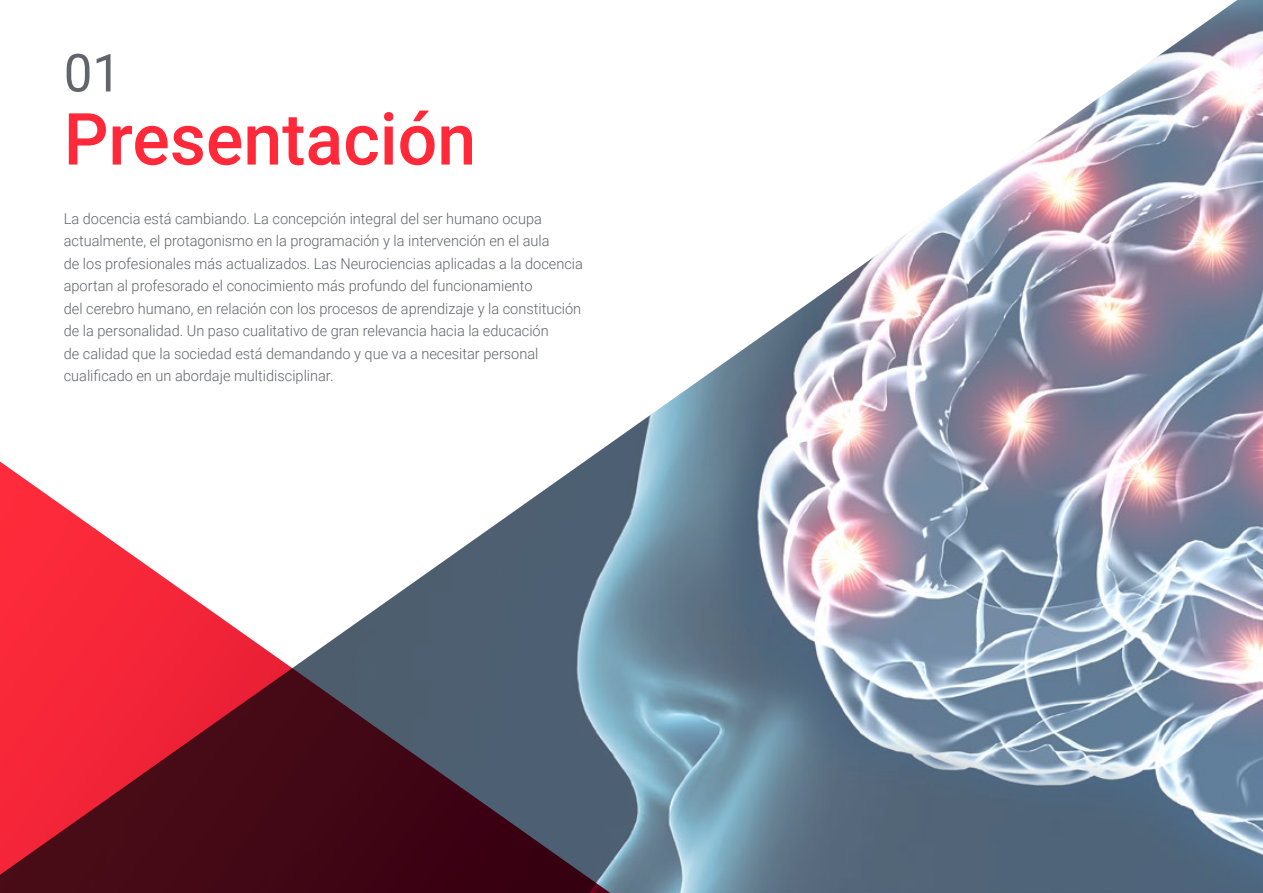
<style>
.page{position:relative;width:1263px;height:893px;background:#fff}
.page>*{position:absolute;margin:0;border:0;box-sizing:border-box;transform-origin:0 0}
.t1{font:500 72px "Roboto";color:#ff293a}
.t2{font:52.5px "Roboto";color:#61646a}
.t3{font:300 15px/22.5px "Roboto";color:#61646a}
</style>
<div class="page">
<img style="left:606px;top:0;width:657px;height:893px">
<svg style="left:0;top:446px;width:640px;height:447px"></svg>
<h2 class="t2" style="left:64px;top:36px;width:59px">01</h2>
<h1 class="t1" style="left:64px;top:89px;width:414px">Presentación</h1>
<p class="t3" style="left:64px;top:207px;width:521px">La docencia está cambiando. La concepción integral del ser humano ocupa actualmente, el protagonismo en la programación y la intervención en el aula<br>de los profesionales más actualizados. Las Neurociencias aplicadas a la docencia aportan al profesorado el conocimiento más profundo del funcionamiento<br>del cerebro humano, en relación con los procesos de aprendizaje y la constitución de la personalidad. Un paso cualitativo de gran relevancia hacia la educación<br>de calidad que la sociedad está demandando y que va a necesitar personal cualificado en un abordaje multidisciplinar.</p>
</div>
